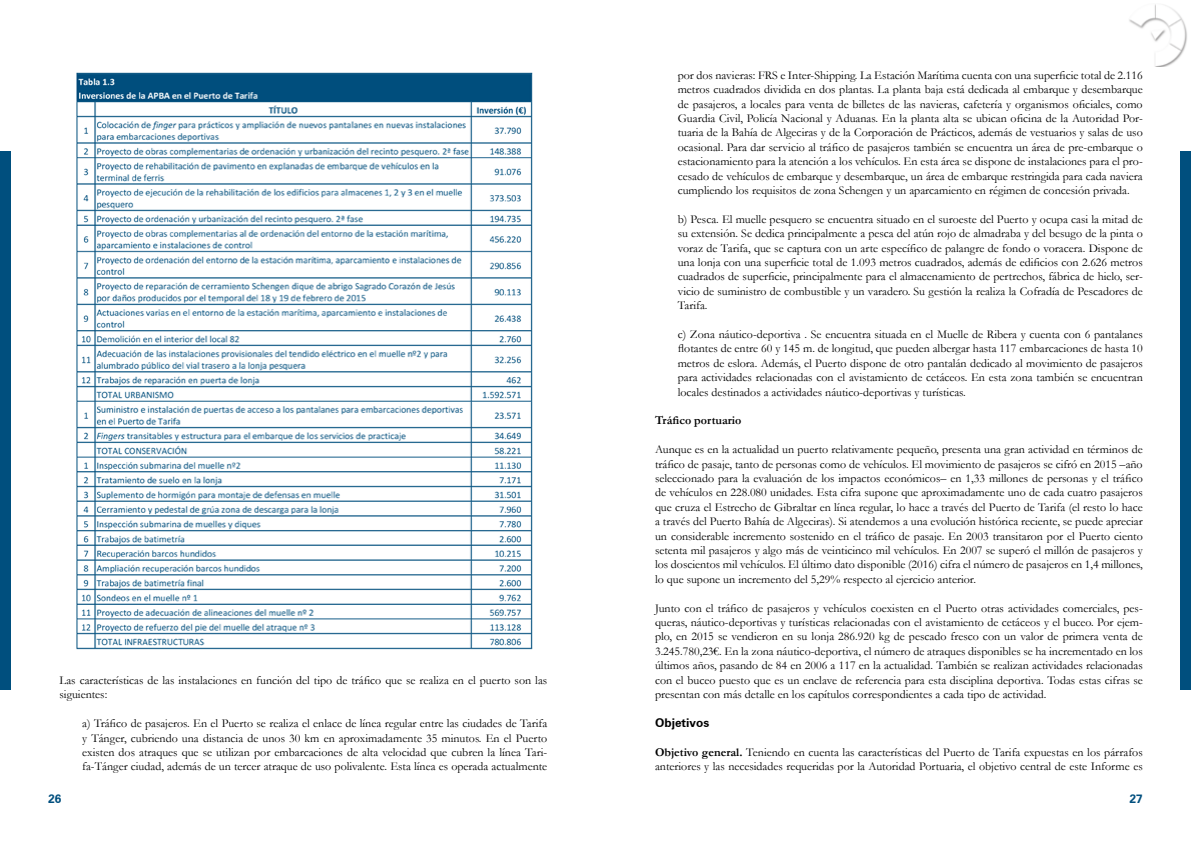
<style>
.page{position:relative;width:1191px;height:842px;background:#fff}
.page>*{position:absolute;margin:0;border:0;box-sizing:border-box;transform-origin:0 0}
.t1{font:12px/14.4px "Garamond";color:#000;text-align:justify}
.t2{font:700 12px "Garamond";color:#000}
.t3{font:700 12px "Zurich BT";color:#000}
.t4{font:700 12px "Zurich BT";color:#004f7e}
.s1{font-weight:700}
</style>
<div class="page">
<img style="left:1129px;top:4px;width:58px;height:62px">
<div style="left:0;top:152px;width:11px;height:538px;background:#004f7e"></div>
<div style="left:1180px;top:152px;width:11px;height:538px;background:#004f7e"></div>
<img style="left:76px;top:72px;width:457px;height:578px">
<p class="t1" style="left:60px;top:673px;width:489px">Las características de las instalaciones en función del tipo de tráfico que se realiza en el puerto son las siguientes:</p>
<p class="t1" style="left:82px;top:716px;width:466px">a) Tráfico de pasajeros. En el Puerto se realiza el enlace de línea regular entre las ciudades de Tarifa y Tánger, cubriendo una distancia de unos 30 km en aproximadamente 35 minutos. En el Puerto existen dos atraques que se utilizan por embarcaciones de alta velocidad que cubren la línea Tari&shy;fa-Tánger ciudad, además de un tercer atraque de uso polivalente. Esta línea es operada actualmente</p>
<p class="t1" style="left:677px;top:67px;width:466px">por dos navieras: FRS e Inter-Shipping. La Estación Marítima cuenta con una superficie total de 2.116 metros cuadrados dividida en dos plantas. La planta baja está dedicada al embarque y desembarque de pasajeros, a locales para venta de billetes de las navieras, cafetería y organismos oficiales, como Guardia Civil, Policía Nacional y Aduanas. En la planta alta se ubican oficina de la Autoridad Por&shy;tuaria de la Bahía de Algeciras y de la Corporación de Prácticos, además de vestuarios y salas de uso ocasional. Para dar servicio al tráfico de pasajeros también se encuentra un área de pre-embarque o estacionamiento para la atención a los vehículos. En esta área se dispone de instalaciones para el pro&shy;cesado de vehículos de embarque y desembarque, un área de embarque restringida para cada naviera cumpliendo los requisitos de zona Schengen y un aparcamiento en régimen de concesión privada.</p>
<p class="t1" style="left:677px;top:211px;width:466px">b) Pesca. El muelle pesquero se encuentra situado en el suroeste del Puerto y ocupa casi la mitad de su extensión. Se dedica principalmente a pesca del atún rojo de almadraba y del besugo de la pinta o voraz de Tarifa, que se captura con un arte específico de palangre de fondo o voracera. Dispone de una lonja con una superficie total de 1.093 metros cuadrados, además de edificios con 2.626 metros cuadrados de superficie, principalmente para el almacenamiento de pertrechos, fábrica de hielo, ser&shy;vicio de suministro de combustible y un varadero. Su gestión la realiza la Cofradía de Pescadores de Tarifa.</p>
<p class="t1" style="left:677px;top:327px;width:466px">c) Zona náutico-deportiva . Se encuentra situada en el Muelle de Ribera y cuenta con 6 pantalanes flotantes de entre 60 y 145 m. de longitud, que pueden albergar hasta 117 embarcaciones de hasta 10 metros de eslora. Además, el Puerto dispone de otro pantalán dedicado al movimiento de pasajeros para actividades relacionadas con el avistamiento de cetáceos. En esta zona también se encuentran locales destinados a actividades náutico-deportivas y turísticas.</p>
<p class="t2" style="left:655px;top:412px;width:88px">Tráfico portuario</p>
<p class="t1" style="left:655px;top:442px;width:489px">Aunque es en la actualidad un puerto relativamente pequeño, presenta una gran actividad en términos de tráfico de pasaje, tanto de personas como de vehículos. El movimiento de pasajeros se cifró en 2015 –año seleccionado para la evaluación de los impactos económicos– en 1,33 millones de personas y el tráfico de vehículos en 228.080 unidades. Esta cifra supone que aproximadamente uno de cada cuatro pasajeros que cruza el Estrecho de Gibraltar en línea regular, lo hace a través del Puerto de Tarifa (el resto lo hace a través del Puerto Bahía de Algeciras). Si atendemos a una evolución histórica reciente, se puede apreciar un considerable incremento sostenido en el tráfico de pasaje. En 2003 transitaron por el Puerto ciento setenta mil pasajeros y algo más de veinticinco mil vehículos. En 2007 se superó el millón de pasajeros y los doscientos mil vehículos. El último dato disponible (2016) cifra el número de pasajeros en 1,4 millones, lo que supone un incremento del 5,29% respecto al ejercicio anterior.</p>
<p class="t1" style="left:655px;top:600px;width:489px">Junto con el tráfico de pasajeros y vehículos coexisten en el Puerto otras actividades comerciales, pes&shy;queras, náutico-deportivas y turísticas relacionadas con el avistamiento de cetáceos y el buceo. Por ejem&shy;plo, en 2015 se vendieron en su lonja 286.920 kg de pescado fresco con un valor de primera venta de 3.245.780,23€. En la zona náutico-deportiva, el número de atraques disponibles se ha incrementado en los últimos años, pasando de 84 en 2006 a 117 en la actualidad. También se realizan actividades relacionadas con el buceo puesto que es un enclave de referencia para esta disciplina deportiva. Todas estas cifras se presentan con más detalle en los capítulos correspondientes a cada tipo de actividad.</p>
<p class="t3" style="left:655px;top:715px;width:56px">Objetivos</p>
<p class="t1" style="left:655px;top:744px;width:489px"><span class="s1">Objetivo general.</span> Teniendo en cuenta las características del Puerto de Tarifa expuestas en los párrafos anteriores y las necesidades requeridas por la Autoridad Portuaria, el objetivo central de este Informe es</p>
<p class="t4" style="left:48px;top:791px;width:15px">26</p>
<p class="t4" style="left:1129px;top:791px;width:15px">27</p>
</div>
